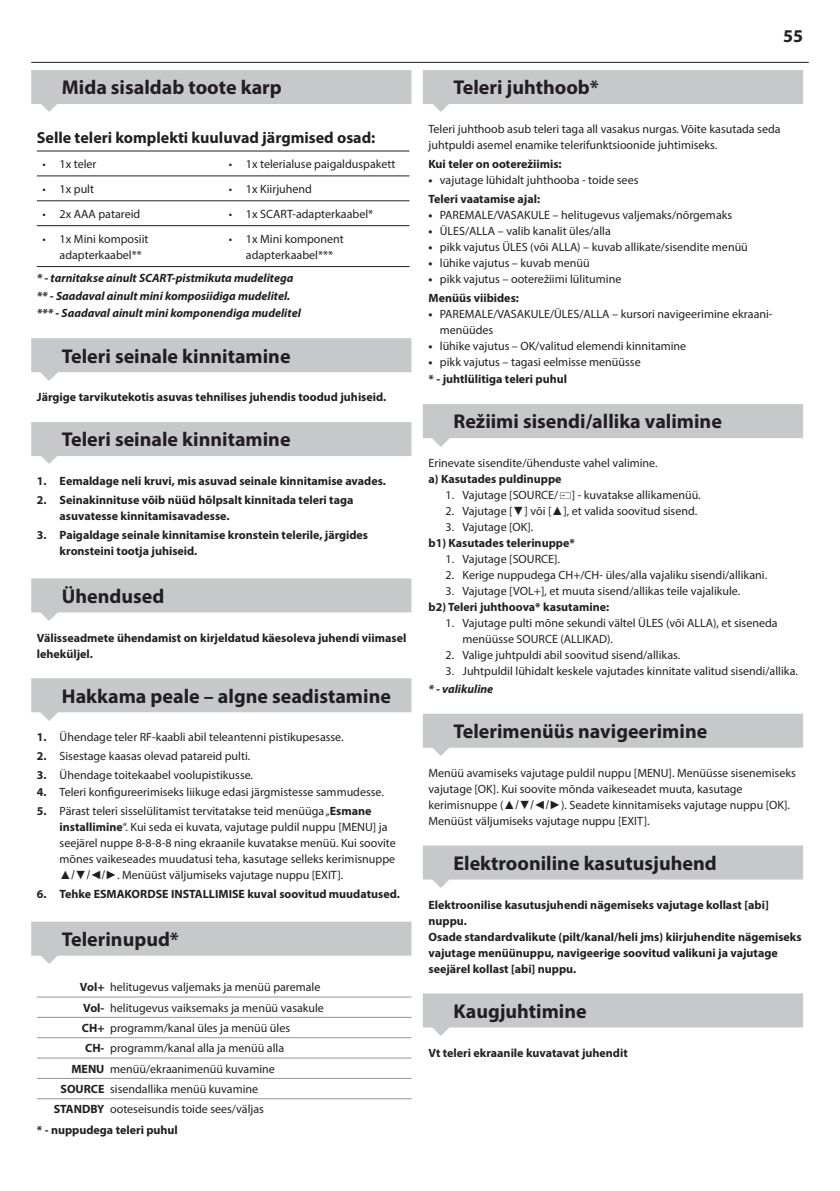
<style>
.page{position:relative;width:840px;height:1191px;background:#fff}
.page>*{position:absolute;margin:0;border:0;box-sizing:border-box;transform-origin:0 0}
.t1{font:700 20px "Myriad Pro";color:#231f20}
.t2{font:700 18px "Myriad Pro";color:#231f20}
.t3{font:700 16px "Myriad Pro";color:#231f20}
.t4{font:12px/16px "Myriad Pro";color:#231f20}
.t5{font:700 12px/16px "Myriad Pro";color:#231f20}
.t6{font:italic 700 12px/17.6px "Myriad Pro";color:#231f20}
.s1{font-weight:700}
.s2{font-family:"Arial"}
</style>
<div class="page">
<div style="left:31px;top:70px;width:380px;height:34px;background:#c7c8ca"></div>
<div style="left:31px;top:338px;width:380px;height:34px;background:#c7c8ca"></div>
<div style="left:31px;top:422px;width:380px;height:34px;background:#c7c8ca"></div>
<div style="left:31px;top:578px;width:380px;height:34px;background:#c7c8ca"></div>
<div style="left:31px;top:678px;width:380px;height:34px;background:#c7c8ca"></div>
<div style="left:31px;top:921px;width:380px;height:34px;background:#c7c8ca"></div>
<hr style="left:223px;top:151px;width:186px;height:1px;background:#231f20">
<hr style="left:37px;top:175px;width:372px;height:1px;background:#231f20">
<hr style="left:37px;top:200px;width:372px;height:1px;background:#231f20">
<hr style="left:37px;top:225px;width:372px;height:1px;background:#231f20">
<hr style="left:37px;top:266px;width:372px;height:1px;background:#231f20">
<hr style="left:37px;top:151px;width:186px;height:1px;background:#231f20">
<hr style="left:37px;top:996px;width:374px;height:1px;background:#939598">
<hr style="left:37px;top:1017px;width:374px;height:1px;background:#939598">
<hr style="left:37px;top:1037px;width:374px;height:1px;background:#939598">
<hr style="left:37px;top:1057px;width:374px;height:1px;background:#939598">
<hr style="left:37px;top:1078px;width:374px;height:1px;background:#939598">
<hr style="left:37px;top:1098px;width:374px;height:1px;background:#939598">
<div style="left:422px;top:70px;width:380px;height:34px;background:#c7c8ca"></div>
<div style="left:422px;top:404px;width:380px;height:34px;background:#c7c8ca"></div>
<div style="left:422px;top:713px;width:380px;height:34px;background:#c7c8ca"></div>
<div style="left:422px;top:845px;width:380px;height:34px;background:#c7c8ca"></div>
<div style="left:422px;top:993px;width:380px;height:34px;background:#c7c8ca"></div>
<svg style="left:559px;top:492px;width:11px;height:7px"></svg>
<hr style="left:31px;top:62px;width:777px;height:1px;background:#231f20">
<svg style="left:39px;top:372px;width:20px;height:1px"></svg>
<svg style="left:39px;top:612px;width:20px;height:1px"></svg>
<svg style="left:39px;top:712px;width:20px;height:1px"></svg>
<svg style="left:39px;top:955px;width:20px;height:1px"></svg>
<svg style="left:430px;top:747px;width:21px;height:1px"></svg>
<svg style="left:430px;top:879px;width:21px;height:1px"></svg>
<svg style="left:430px;top:1027px;width:21px;height:1px"></svg>
<h1 class="t1" style="left:62px;top:80px;width:221px">Mida sisaldab toote karp</h1>
<h3 class="t3" style="left:37px;top:131px;width:340px">Selle teleri komplekti kuuluvad järgmised osad:</h3>
<p class="t4" style="left:43px;top:157px;width:55px">• 1x teler</p>
<p class="t4" style="left:229px;top:157px;width:168px">• 1x telerialuse paigalduspakett</p>
<p class="t4" style="left:43px;top:182px;width:53px">• 1x pult</p>
<p class="t4" style="left:229px;top:182px;width:85px">• 1x Kiirjuhend</p>
<p class="t4" style="left:43px;top:207px;width:99px">• 2x AAA patareid</p>
<p class="t4" style="left:229px;top:207px;width:146px">• 1x SCART-adapterkaabel*</p>
<p class="t4" style="left:60px;top:231px;width:90px;text-indent:-17px">• 1x Mini komposiit adapterkaabel**</p>
<p class="t4" style="left:229px;top:231px;width:116px;text-align:center">• 1x Mini komponent adapterkaabel***</p>
<p class="t6" style="left:37px;top:270px;width:265px">* - tarnitakse ainult SCART-pistmikuta mudelitega ** - Saadaval ainult mini komposiidiga mudelitel. *** - Saadaval ainult mini komponendiga mudelitel</p>
<h1 class="t1" style="left:62px;top:348px;width:230px">Teleri seinale kinnitamine</h1>
<p class="t5" style="left:37px;top:390px;width:351px">Järgige tarvikutekotis asuvas tehnilises juhendis toodud juhiseid.</p>
<h1 class="t1" style="left:62px;top:432px;width:230px">Teleri seinale kinnitamine</h1>
<p class="t5" style="left:37px;top:474px;width:350px">1. Eemaldage neli kruvi, mis asuvad seinale kinnitamise avades.</p>
<p class="t5" style="left:60px;top:493px;width:295px;text-indent:-23px">2. Seinakinnituse võib nüüd hõlpsalt kinnitada teleri taga asuvatesse kinnitamisavadesse.</p>
<p class="t5" style="left:60px;top:528px;width:310px;text-indent:-23px">3. Paigaldage seinale kinnitamise kronstein telerile, järgides kronsteini tootja juhiseid.</p>
<h1 class="t1" style="left:62px;top:588px;width:104px">Ühendused</h1>
<p class="t5" style="left:37px;top:630px;width:371px">Välisseadmete ühendamist on kirjeldatud käesoleva juhendi viimasel leheküljel.</p>
<h1 class="t1" style="left:62px;top:688px;width:330px">Hakkama peale – algne seadistamine</h1>
<p class="t4" style="left:37px;top:730px;width:308px"><span class="s1">1.</span> Ühendage teler RF-kaabli abil teleantenni pistikupesasse.</p>
<p class="t4" style="left:37px;top:749px;width:215px"><span class="s1">2.</span> Sisestage kaasas olevad patareid pulti.</p>
<p class="t4" style="left:37px;top:768px;width:217px"><span class="s1">3.</span> Ühendage toitekaabel voolupistikusse.</p>
<p class="t4" style="left:37px;top:785px;width:348px"><span class="s1">4.</span> Teleri konfigureerimiseks liikuge edasi järgmistesse sammudesse.</p>
<p class="t4" style="left:60px;top:804px;width:337px;text-indent:-23px"><span class="s1">5.</span> Pärast teleri sisselülitamist tervitatakse teid menüüga „<span class="s1">Esmane installimine</span>“. Kui seda ei kuvata, vajutage puldil nuppu [MENU] ja seejärel nuppe 8-8-8-8 ning ekraanile kuvatakse menüü. Kui soovite mõnes vaikeseades muudatusi teha, kasutage selleks kerimisnuppe</p>
<p class="t4" style="left:60px;top:868px;width:285px"><span class="s2">▲/▼/◄/►</span>. Menüüst väljumiseks vajutage nuppu [EXIT].</p>
<p class="t5" style="left:37px;top:887px;width:364px">6. Tehke ESMAKORDSE INSTALLIMISE kuval soovitud muudatused.</p>
<h1 class="t1" style="left:62px;top:931px;width:119px">Telerinupud*</h1>
<p class="t4" style="left:80px;top:980px;width:242px"><span class="s1">Vol+</span> helitugevus valjemaks ja menüü paremale</p>
<p class="t4" style="left:83px;top:1000px;width:242px"><span class="s1">Vol-</span> helitugevus vaiksemaks ja menüü vasakule</p>
<p class="t4" style="left:82px;top:1021px;width:209px"><span class="s1">CH+</span> programm/kanal üles ja menüü üles</p>
<p class="t4" style="left:85px;top:1041px;width:200px"><span class="s1">CH-</span> programm/kanal alla ja menüü alla</p>
<p class="t4" style="left:71px;top:1061px;width:205px"><span class="s1">MENU</span> menüü/ekraanimenüü kuvamine</p>
<p class="t4" style="left:60px;top:1082px;width:199px"><span class="s1">SOURCE</span> sisendallika menüü kuvamine</p>
<p class="t4" style="left:54px;top:1102px;width:212px"><span class="s1">STANDBY</span> ooteseisundis toide sees/väljas</p>
<p class="t5" style="left:37px;top:1123px;width:142px">* - nuppudega teleri puhul</p>
<h2 class="t2" style="left:782px;top:29px;width:21px">55</h2>
<h1 class="t1" style="left:453px;top:80px;width:147px">Teleri juhthoob*</h1>
<p class="t4" style="left:428px;top:122px;width:353px">Teleri juhthoob asub teleri taga all vasakus nurgas. Võite kasutada seda juhtpuldi asemel enamike telerifunktsioonide juhtimiseks.</p>
<p class="t5" style="left:428px;top:157px;width:135px">Kui teler on ooterežiimis:</p>
<p class="t4" style="left:428px;top:171px;width:211px;line-height:18.8px"><span class="s1">•</span> vajutage lühidalt juhthooba - toide sees<br><span class="s1">Teleri vaatamise ajal:</span></p>
<p class="t4" style="left:428px;top:208px;width:305px"><span class="s1">•</span> PAREMALE/VASAKULE – helitugevus valjemaks/nõrgemaks</p>
<p class="t4" style="left:428px;top:224px;width:184px"><span class="s1">•</span> ÜLES/ALLA – valib kanalit üles/alla</p>
<p class="t4" style="left:428px;top:240px;width:321px"><span class="s1">•</span> pikk vajutus ÜLES (või ALLA) – kuvab allikate/sisendite menüü</p>
<p class="t4" style="left:428px;top:256px;width:162px"><span class="s1">•</span> lühike vajutus – kuvab menüü</p>
<p class="t4" style="left:428px;top:270px;width:194px;line-height:18.8px"><span class="s1">•</span> pikk vajutus – ooterežiimi lülitumine<br><span class="s1">Menüüs viibides:</span></p>
<p class="t4" style="left:439px;top:306px;width:334px;text-indent:-11px"><span class="s1">•</span> PAREMALE/VASAKULE/ÜLES/ALLA – kursori navigeerimine ekraani&shy;menüüdes</p>
<p class="t4" style="left:428px;top:338px;width:259px"><span class="s1">•</span> lühike vajutus – OK/valitud elemendi kinnitamine</p>
<p class="t4" style="left:428px;top:354px;width:213px;line-height:17.6px"><span class="s1">•</span> pikk vajutus – tagasi eelmisse menüüsse <span class="s1">* - juhtlülitiga teleri puhul</span></p>
<h1 class="t1" style="left:453px;top:414px;width:270px">Režiimi sisendi/allika valimine</h1>
<p class="t4" style="left:428px;top:456px;width:230px">Erinevate sisendite/ühenduste vahel valimine.</p>
<p class="t5" style="left:428px;top:472px;width:134px">a) Kasutades puldinuppe</p>
<p class="t4" style="left:445px;top:488px;width:256px">1. Vajutage [SOURCE/ ] - kuvatakse allikamenüü.</p>
<p class="t4" style="left:445px;top:504px;width:253px">2. Vajutage [<span class="s2">▼</span>] või [<span class="s2">▲</span>], et valida soovitud sisend.</p>
<p class="t4" style="left:445px;top:520px;width:89px">3. Vajutage [OK].</p>
<p class="t5" style="left:428px;top:536px;width:148px">b1) Kasutades telerinuppe*</p>
<p class="t4" style="left:445px;top:552px;width:116px">1. Vajutage [SOURCE].</p>
<p class="t4" style="left:445px;top:568px;width:323px">2. Kerige nuppudega CH+/CH- üles/alla vajaliku sisendi/allikani.</p>
<p class="t4" style="left:445px;top:584px;width:296px">3. Vajutage [VOL+], et muuta sisend/allikas teile vajalikule.</p>
<p class="t5" style="left:428px;top:600px;width:182px">b2) Teleri juhthoova* kasutamine:</p>
<p class="t4" style="left:462px;top:616px;width:316px;text-indent:-17px">1. Vajutage pulti mõne sekundi vältel ÜLES (või ALLA), et siseneda menüüsse SOURCE (ALLIKAD).</p>
<p class="t4" style="left:445px;top:648px;width:236px">2. Valige juhtpuldi abil soovitud sisend/allikas.</p>
<p class="t4" style="left:445px;top:664px;width:354px">3. Juhtpuldil lühidalt keskele vajutades kinnitate valitud sisendi/allika.</p>
<p class="t6" style="left:428px;top:681px;width:66px">* - valikuline</p>
<h1 class="t1" style="left:453px;top:723px;width:255px">Telerimenüüs navigeerimine</h1>
<p class="t4" style="left:428px;top:765px;width:368px">Menüü avamiseks vajutage puldil nuppu [MENU]. Menüüsse sisenemiseks vajutage [OK]. Kui soovite mõnda vaikeseadet muuta, kasutage kerimisnuppe (<span class="s2">▲/▼/◄/►</span>). Seadete kinnitamiseks vajutage nuppu [OK].<br>Menüüst väljumiseks vajutage nuppu [EXIT].</p>
<h1 class="t1" style="left:453px;top:855px;width:264px">Elektrooniline kasutusjuhend</h1>
<p class="t5" style="left:428px;top:897px;width:374px">Elektroonilise kasutusjuhendi nägemiseks vajutage kollast [abi] nuppu.<br>Osade standardvalikute (pilt/kanal/heli jms) kiirjuhendite nägemiseks vajutage menüünuppu, navigeerige soovitud valikuni ja vajutage seejärel kollast [abi] nuppu.</p>
<h1 class="t1" style="left:453px;top:1003px;width:135px">Kaugjuhtimine</h1>
<p class="t5" style="left:428px;top:1045px;width:201px">Vt teleri ekraanile kuvatavat juhendit</p>
</div>
